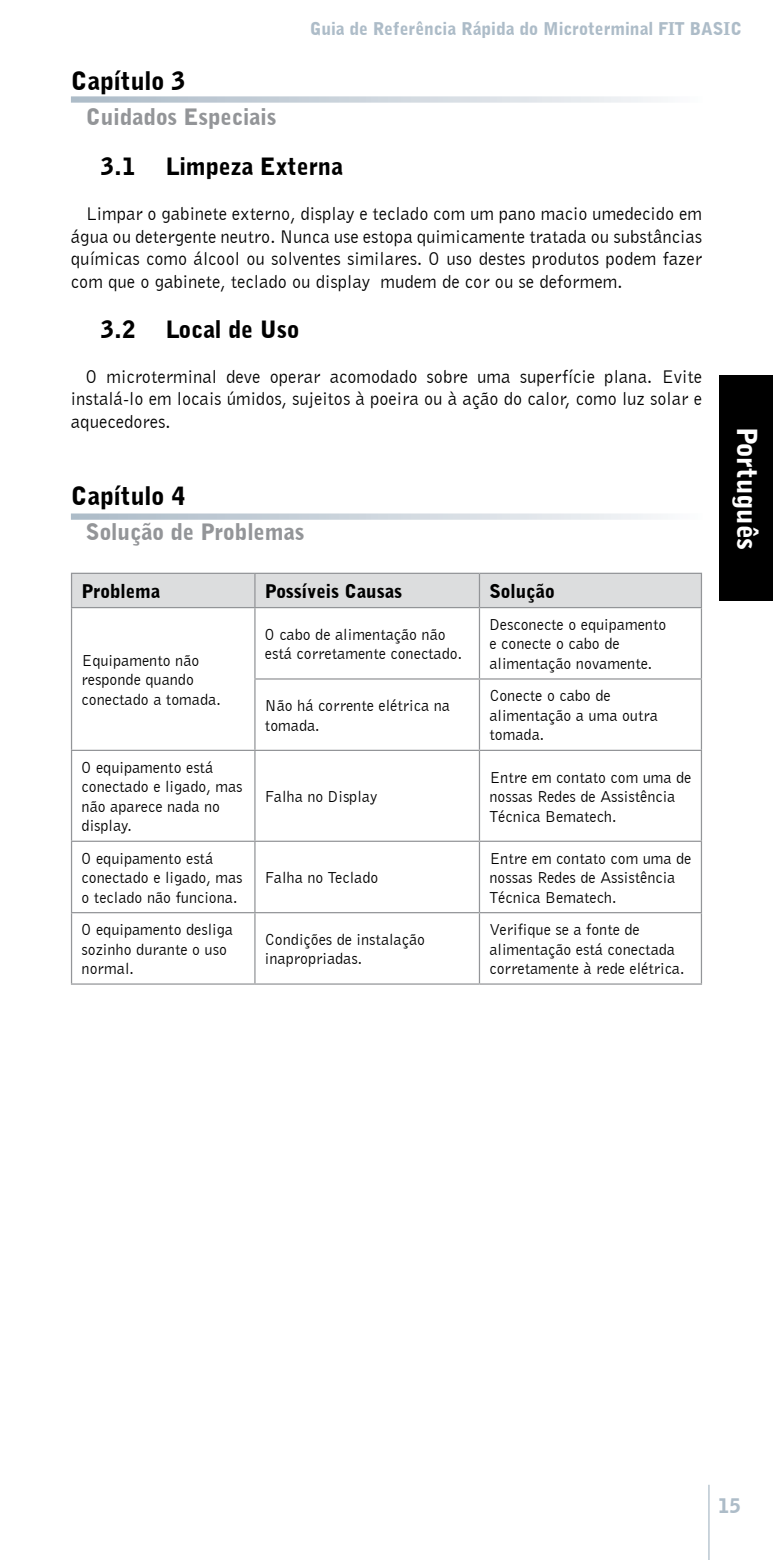
<style>
.page{position:relative;width:773px;height:1560px;background:#fff}
.page>*{position:absolute;margin:0;border:0;box-sizing:border-box;transform-origin:0 0}
.t1{font:900 27.5px "Bell Gothic BT";color:#fff}
.t2{font:900 25px "Bell Gothic BT";color:#000}
.t3{font:900 23.75px "Bell Gothic BT";color:#000}
.t4{font:900 22.5px "Bell Gothic BT";color:#939598}
.t5{font:900 20px "Bell Gothic BT";color:#adbcc8}
.t6{font:18.75px/22.5px "Bell Gothic BT";color:#000;text-align:justify}
.t7{font:900 18.75px "Bell Gothic BT";color:#000}
.t8{font:900 17.5px "Bell Gothic BT";color:#adbcc8}
.t9{font:16.25px/19.5px "Bell Gothic BT";color:#000}
</style>
<div class="page">
<div style="left:72px;top:574px;width:628px;height:33px;background:#dcddde"></div>
<hr style="left:71px;top:572px;width:184px;height:2px;background:#939598">
<hr style="left:71px;top:574px;width:1px;height:33px;background:#939598">
<hr style="left:255px;top:572px;width:224px;height:2px;background:#939598">
<hr style="left:254px;top:574px;width:1px;height:33px;background:#939598">
<hr style="left:479px;top:572px;width:223px;height:2px;background:#939598">
<hr style="left:479px;top:574px;width:1px;height:33px;background:#939598">
<hr style="left:700px;top:574px;width:2px;height:33px;background:#939598">
<hr style="left:71px;top:607px;width:184px;height:1px;background:#939598">
<hr style="left:71px;top:608px;width:1px;height:71px;background:#939598">
<hr style="left:255px;top:607px;width:224px;height:1px;background:#939598">
<hr style="left:254px;top:608px;width:1px;height:70px;background:#939598">
<hr style="left:479px;top:607px;width:223px;height:1px;background:#939598">
<hr style="left:479px;top:608px;width:1px;height:70px;background:#939598">
<hr style="left:700px;top:608px;width:2px;height:70px;background:#939598">
<hr style="left:71px;top:679px;width:1px;height:70px;background:#939598">
<hr style="left:254px;top:678px;width:225px;height:1px;background:#939598">
<hr style="left:254px;top:679px;width:1px;height:70px;background:#939598">
<hr style="left:479px;top:678px;width:223px;height:1px;background:#939598">
<hr style="left:479px;top:679px;width:1px;height:70px;background:#939598">
<hr style="left:700px;top:679px;width:2px;height:70px;background:#939598">
<hr style="left:71px;top:749px;width:184px;height:2px;background:#939598">
<hr style="left:71px;top:751px;width:1px;height:89px;background:#939598">
<hr style="left:255px;top:749px;width:224px;height:2px;background:#939598">
<hr style="left:254px;top:751px;width:1px;height:89px;background:#939598">
<hr style="left:479px;top:749px;width:223px;height:2px;background:#939598">
<hr style="left:479px;top:751px;width:1px;height:89px;background:#939598">
<hr style="left:700px;top:751px;width:2px;height:89px;background:#939598">
<hr style="left:71px;top:840px;width:184px;height:1px;background:#939598">
<hr style="left:71px;top:841px;width:1px;height:70px;background:#939598">
<hr style="left:255px;top:840px;width:224px;height:1px;background:#939598">
<hr style="left:254px;top:841px;width:1px;height:70px;background:#939598">
<hr style="left:479px;top:840px;width:223px;height:1px;background:#939598">
<hr style="left:479px;top:841px;width:1px;height:70px;background:#939598">
<hr style="left:700px;top:841px;width:2px;height:70px;background:#939598">
<hr style="left:71px;top:911px;width:184px;height:2px;background:#939598">
<hr style="left:71px;top:913px;width:1px;height:70px;background:#939598">
<hr style="left:255px;top:911px;width:224px;height:2px;background:#939598">
<hr style="left:254px;top:913px;width:1px;height:70px;background:#939598">
<hr style="left:479px;top:911px;width:223px;height:2px;background:#939598">
<hr style="left:479px;top:913px;width:1px;height:70px;background:#939598">
<hr style="left:700px;top:913px;width:2px;height:70px;background:#939598">
<hr style="left:71px;top:983px;width:184px;height:1px;background:#939598">
<hr style="left:255px;top:983px;width:224px;height:1px;background:#939598">
<hr style="left:479px;top:983px;width:223px;height:1px;background:#939598">
<div style="left:719px;top:376px;width:53px;height:225px;background:#000"></div>
<svg style="left:71px;top:96px;width:590px;height:7px;background:#d3dae1"></svg>
<svg style="left:71px;top:513px;width:590px;height:6px;background:#d2d9e0"></svg>
<hr style="left:708px;top:1484px;width:1px;height:75px;background:#adbcc8">
<p class="t8" style="left:309px;top:18px;width:434px">Guia de Referência Rápida do Microterminal FIT BASIC</p>
<h2 class="t2" style="left:71px;top:65px;width:116px">Capítulo 3</h2>
<h3 class="t4" style="left:86px;top:103px;width:192px">Cuidados Especiais</h3>
<h3 class="t3" style="left:101px;top:151px;width:36px">3.1</h3>
<h3 class="t3" style="left:166px;top:151px;width:178px">Limpeza Externa</h3>
<p class="t6" style="left:71px;top:202px;width:632px;text-indent:15px">Limpar o gabinete externo, display e teclado com um pano macio umedecido em água ou detergente neutro. Nunca use estopa quimicamente tratada ou substâncias químicas como álcool ou solventes similares. O uso destes produtos podem fazer com que o gabinete, teclado ou display mudem de cor ou se deformem.</p>
<h3 class="t3" style="left:101px;top:314px;width:36px">3.2</h3>
<h3 class="t3" style="left:166px;top:314px;width:135px">Local de Uso</h3>
<p class="t6" style="left:71px;top:364px;width:632px;text-indent:15px">O microterminal deve operar acomodado sobre uma superfície plana. Evite instalá-lo em locais úmidos, sujeitos à poeira ou à ação do calor, como luz solar e aquecedores.</p>
<h2 class="t2" style="left:71px;top:480px;width:116px">Capítulo 4</h2>
<h3 class="t4" style="left:86px;top:518px;width:220px">Solução de Problemas</h3>
<p class="t7" style="left:81px;top:579px;width:80px">Problema</p>
<p class="t7" style="left:265px;top:579px;width:139px">Possíveis Causas</p>
<p class="t7" style="left:489px;top:579px;width:67px">Solução</p>
<p class="t9" style="left:81px;top:650px;width:141px">Equipamento não responde quando conectado a tomada.</p>
<p class="t9" style="left:81px;top:757px;width:162px">O equipamento está conectado e ligado, mas não aparece nada no display.</p>
<p class="t9" style="left:81px;top:848px;width:162px">O equipamento está conectado e ligado, mas o teclado não funciona.</p>
<p class="t9" style="left:265px;top:624px;width:199px">O cabo de alimentação não está corretamente conectado.</p>
<p class="t9" style="left:489px;top:614px;width:178px">Desconecte o equipamento e conecte o cabo de alimentação novamente.</p>
<p class="t9" style="left:265px;top:695px;width:186px">Não há corrente elétrica na tomada.</p>
<p class="t9" style="left:489px;top:685px;width:170px">Conecte o cabo de alimentação a uma outra tomada.</p>
<p class="t9" style="left:265px;top:786px;width:114px">Falha no Display</p>
<p class="t9" style="left:265px;top:867px;width:115px">Falha no Teclado</p>
<p class="t9" style="left:489px;top:766px;width:203px">Entre em contato com uma de nossas Redes de Assistência<br>Técnica Bematech.</p>
<p class="t9" style="left:489px;top:848px;width:203px">Entre em contato com uma de nossas Redes de Assistência<br>Técnica Bematech.</p>
<p class="t9" style="left:81px;top:919px;width:153px">O equipamento desliga sozinho durante o uso normal.</p>
<p class="t9" style="left:265px;top:929px;width:161px">Condições de instalação inapropriadas.</p>
<p class="t9" style="left:489px;top:919px;width:197px">Verifique se a fonte de alimentação está conectada corretamente à rede elétrica.</p>
<h1 class="t1" style="left:764px;top:426px;width:125px;rotate:90deg">Português</h1>
<p class="t5" style="left:718px;top:1492px;width:24px">15</p>
</div>
